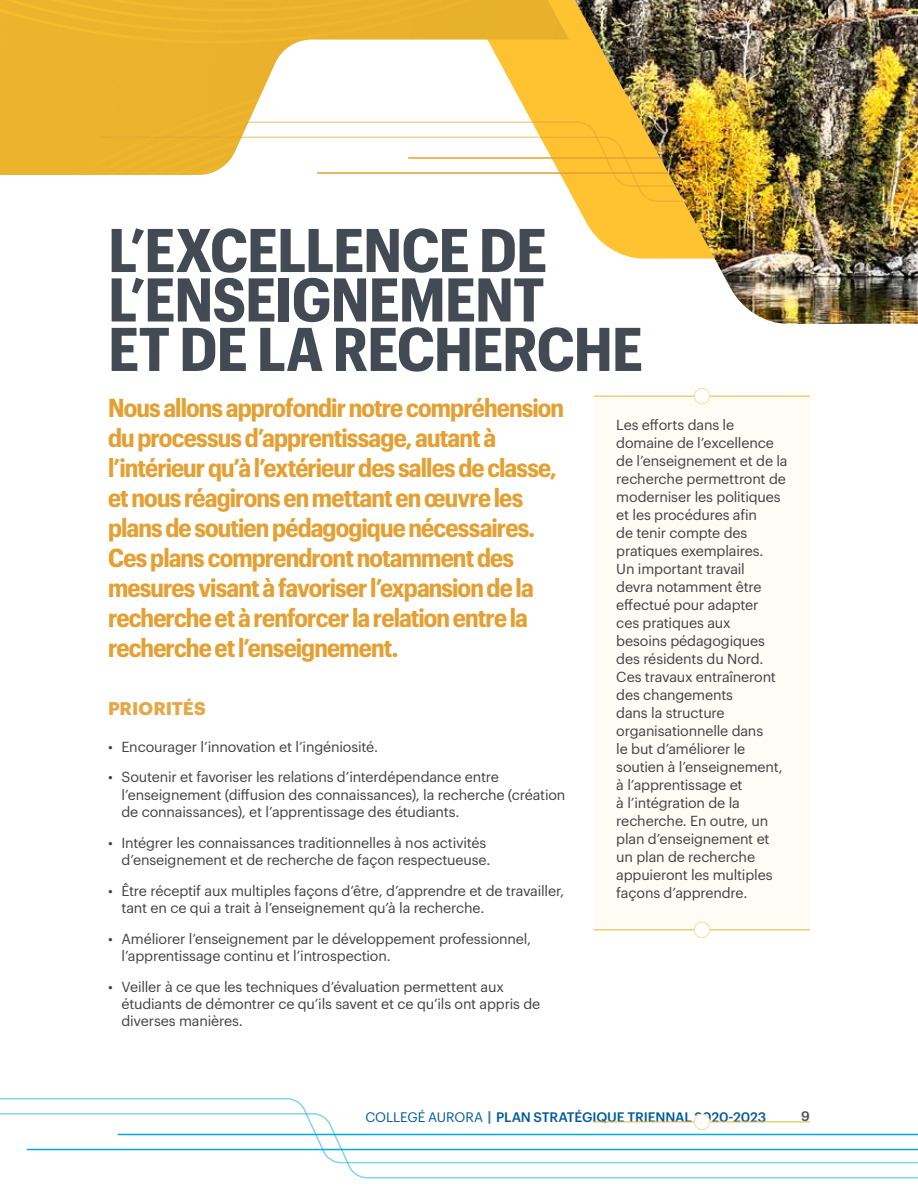
<style>
.page{position:relative;width:918px;height:1188px;background:#fff}
.page>*{position:absolute;margin:0;border:0;box-sizing:border-box;transform-origin:0 0}
.t1{font:700 60.3px/49.5px "Graphik Compact";letter-spacing:-.015em;color:#434a54}
.t2{font:700 25.5px/30px "Graphik Compact";letter-spacing:-.035em;color:#e4a032}
.t3{font:700 18px "Graphik";color:#e6a847}
.t4{font:14.25px/18px "Graphik";letter-spacing:-.01em;color:#414042}
.t5{font:500 13.5px "Graphik";letter-spacing:-.015em;color:#005a9c}
.t6{font:500 13.5px "Graphik";color:#4d4d4f}
.s1{font-weight:400}
.s2{font-family:"Gotham";font-weight:700;color:#2673ab}
</style>
<div class="page">
<svg style="left:347px;top:1164px;width:571px;height:15px"></svg>
<svg style="left:0;top:1098px;width:918px;height:66px"></svg>
<hr style="left:27px;top:1149px;width:891px;height:1px;background:#00acd4">
<hr style="left:118px;top:1134px;width:800px;height:1px;background:#00acd4">
<img style="left:0;top:0;width:434px;height:175px">
<svg style="left:99px;top:136px;width:145px;height:39px;background:#edba40"></svg>
<svg style="left:244px;top:121px;width:190px;height:54px"></svg>
<hr style="left:317px;top:172px;width:601px;height:2px;background:#e4a032">
<hr style="left:408px;top:157px;width:510px;height:2px;background:#e4a032">
<div style="left:594px;top:396px;width:216px;height:534px;background:#fffcf5"></div>
<hr style="left:594px;top:396px;width:216px;height:1px;background:#e8b52e">
<hr style="left:594px;top:929px;width:216px;height:1px;background:#e8b52e">
<hr style="left:594px;top:1121px;width:216px;height:1px;background:#e8b52e">
<div style="left:694px;top:388px;width:16px;height:16px;background:#fff;border-radius:50%"></div>
<div style="left:694px;top:388px;width:16px;height:16px;border:1px solid #f5dea1;border-radius:50%"></div>
<div style="left:694px;top:922px;width:16px;height:16px;background:#fff;border-radius:50%"></div>
<div style="left:694px;top:922px;width:16px;height:16px;border:1px solid #f5dea1;border-radius:50%"></div>
<div style="left:694px;top:1114px;width:16px;height:16px;background:#fff;border-radius:50%"></div>
<div style="left:694px;top:1114px;width:16px;height:16px;border:1px solid #f5dea1;border-radius:50%"></div>
<svg style="left:434px;top:0;width:141px;height:202px"></svg>
<img style="left:575px;top:0;width:343px;height:324px">
<h1 class="t1" style="left:108px;top:221px;width:536px">L’EXCELLENCE DE<br>L’ENSEIGNEMENT<br>ET DE LA RECHERCHE</h1>
<p class="t2" style="left:108px;top:391px;width:458px">Nous allons approfondir notre compréhension du processus d’apprentissage, autant à l’intérieur qu’à l’extérieur des salles de classe, et nous réagirons en mettant en œuvre les plans de soutien pédagogique nécessaires.<br>Ces plans comprendront notamment des mesures visant à favoriser l’expansion de la recherche et à renforcer la relation entre la recherche et l’enseignement.</p>
<p class="t4" style="left:616px;top:415px;width:173px">Les efforts dans le domaine de l’excellence de l’enseignement et de la recherche permettront de moderniser les politiques et les procédures afin<br>de tenir compte des pratiques exemplaires.<br>Un important travail<br>devra notamment être effectué pour adapter<br>ces pratiques aux<br>besoins pédagogiques des résidents du Nord.<br>Ces travaux entraîneront des changements<br>dans la structure organisationnelle dans<br>le but d’améliorer le soutien à l’enseignement, à l’apprentissage et<br>à l’intégration de la recherche. En outre, un plan d’enseignement et un plan de recherche appuieront les multiples façons d’apprendre.</p>
<p class="t3" style="left:108px;top:694px;width:99px">PRIORITÉS</p>
<p class="t4" style="left:108px;top:736px;width:272px">• Encourager l’innovation et l’ingéniosité.</p>
<p class="t4" style="left:121px;top:767px;width:445px;line-height:17.2px;text-indent:-13px">• Soutenir et favoriser les relations d’interdépendance entre l’enseignement (diffusion des connaissances), la recherche (création de connaissances), et l’apprentissage des étudiants.</p>
<p class="t4" style="left:108px;top:833px;width:384px;line-height:17.2px;text-align:right">• Intégrer les connaissances traditionnelles à nos activités d’enseignement et de recherche de façon respectueuse.</p>
<p class="t4" style="left:121px;top:881px;width:444px;line-height:17.2px;text-indent:-13px">• Être réceptif aux multiples façons d’être, d’apprendre et de travailler, tant en ce qui a trait à l’enseignement qu’à la recherche.</p>
<p class="t4" style="left:121px;top:929px;width:411px;line-height:17.2px;text-indent:-13px">• Améliorer l’enseignement par le développement professionnel, l’apprentissage continu et l’introspection.</p>
<p class="t4" style="left:121px;top:977px;width:420px;line-height:17.2px;text-indent:-13px">• Veiller à ce que les techniques d’évaluation permettent aux étudiants de démontrer ce qu’ils savent et ce qu’ils ont appris de diverses manières.</p>
<p class="t5" style="left:366px;top:1107px;width:402px"><span class="s1">COLLEGÉ AURORA</span> <span class="s2">|</span> PLAN STRATÉGIQUE TRIENNAL 2020-2023</p>
<p class="t6" style="left:801px;top:1106px;width:10px">9</p>
</div>
